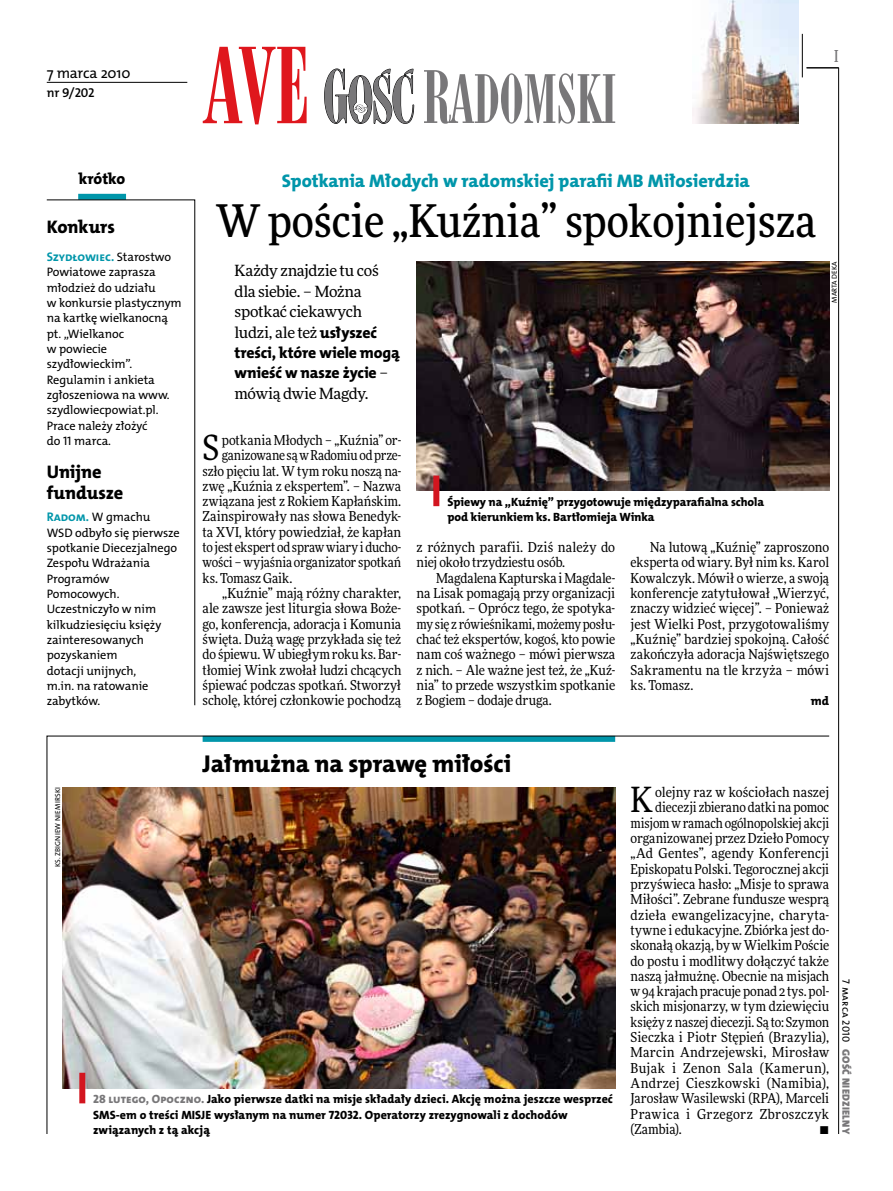
<style>
.page{position:relative;width:893px;height:1191px;background:#fff}
.page>*{position:absolute;margin:0;border:0;box-sizing:border-box;transform-origin:0 0}
.t1{font:500 45px "Freeday Narrow";color:#000}
.t2{font:34.8px "Freeday Narrow News";color:#000}
.t3{font:24.45px "The Mix HP8 Ex Bld";letter-spacing:-.005em;color:#000}
.t4{font:18.3px "The Mix HP8 Ex Bld";letter-spacing:-.005em;color:#0096aa}
.t5{font:18.3px/21.6px "The Mix HP8 Ex Bld";letter-spacing:-.005em;color:#000}
.t6{font:500 16.5px "Freeday Narrow";color:#787779;scale:.9 1}
.t7{font:15.75px/20.4px "The Mix HP8 Ex Bld";letter-spacing:-.01em;color:#000}
.t8{font:15.45px/20.4px "Freeday News";letter-spacing:-.015em;color:#000}
.t9{font:14.85px "The Mix HP5 Plain";letter-spacing:-.01em;color:#000}
.t10{font:13.65px/15.3px "Freeday Narrow News";color:#000;text-align:justify}
.t11{font:13.65px "Freeday Narrow News";letter-spacing:.025em;color:#000}
.t12{font:13.65px "Freeday Narrow News";letter-spacing:.02em;color:#000}
.t13{font:12.9px "The Mix HP6 Se Bld";color:#000}
.t14{font:12.6px "The Mix HP7 Bld";letter-spacing:-.005em;color:#0096aa}
.t15{font:12.3px/15.3px "The Mix HP5 Plain";letter-spacing:-.005em;color:#000}
.t16{font:12.3px "The Mix HP8 Ex Bld";color:#000}
.t17{font:12px/15.3px "The Mix HP8 Ex Bld";color:#000}
.t18{font:10.5px "The Mix HP9 Blk";letter-spacing:.025em;color:#787779}
.t19{font:10.5px "The Mix HP5 Plain";color:#000}
.t20{font:7.2px "The Mix HP5 Plain";letter-spacing:.015em;color:#000}
.s1{font-family:"The Mix HP5 Plain";font-size:12.3px;color:#000}
.s2{font-family:"The Mix HP7 Bld";font-size:12.6px;color:#0096aa}
.s3{font-family:"The Mix HP8 Ex Bld";font-size:15.75px}
.s4{font-family:"Freeday News";font-size:15.45px}
.s5{color:#787779}
</style>
<div class="page">
<hr style="left:838px;top:68px;width:1px;height:1066px;background:#000">
<hr style="left:802px;top:34px;width:1px;height:43px;background:#000">
<svg style="left:47px;top:735px;width:783px;height:399px"></svg>
<hr style="left:806px;top:68px;width:33px;height:1px;background:#000">
<img style="left:692px;top:0;width:106px;height:123px">
<svg style="left:324px;top:68px;width:90px;height:56px"></svg>
<svg style="left:424px;top:70px;width:191px;height:54px"></svg>
<svg style="left:203px;top:47px;width:104px;height:77px"></svg>
<hr style="left:47px;top:82px;width:140px;height:1px;background:#000">
<img style="left:62px;top:787px;width:553px;height:301px">
<div style="left:79px;top:1072px;width:6px;height:31px;background:#d3151f"></div>
<img style="left:416px;top:261px;width:413px;height:230px">
<div style="left:433px;top:475px;width:6px;height:31px;background:#d3151f"></div>
<div style="left:78px;top:194px;width:48px;height:6px;background:#0096aa"></div>
<svg style="left:46px;top:199px;width:149px;height:506px"></svg>
<p class="t9" style="left:47px;top:63px;width:85px">7 marca 2010</p>
<p class="t13" style="left:47px;top:85px;width:49px">nr 9/202</p>
<p class="t6" style="left:834px;top:46px;width:6px">I</p>
<p class="t7" style="left:79px;top:168px;width:48px">krótko</p>
<h3 class="t5" style="left:47px;top:216px;width:70px">Konkurs</h3>
<p class="t14" style="left:47px;top:249px;width:126px">Szydłowiec. <span class="s1">Starostwo</span></p>
<p class="t15" style="left:47px;top:265px;width:136px">Powiatowe zaprasza młodzież do udziału<br>w konkursie plastycznym na kartkę wielkanocną pt. „Wielkanoc<br>w powiecie szydłowieckim”.<br>Regulamin i ankieta zgłoszeniowa na www. szydlowiecpowiat.pl.<br>Prace należy złożyć<br>do 11 marca.</p>
<h3 class="t5" style="left:47px;top:461px;width:78px">Unijne fundusze</h3>
<p class="t15" style="left:47px;top:510px;width:135px"><span class="s2">Radom.</span> W gmachu<br>WS D odbyło się pierwsze spotkanie Diecezjalnego<br>Zespołu Wdrażania<br>Programów<br>Pomocowych.<br>Uczestniczyło w nim kilkudziesięciu księży zainteresowanych pozyskaniem<br>dotacji unijnych,<br>m.in. na ratowanie zabytków.</p>
<h3 class="t4" style="left:282px;top:169px;width:469px">Spotkania Młodych w radomskiej parafii MB Miłosierdzia</h3>
<h1 class="t1" style="left:216px;top:193px;width:602px">W poście „Kuźnia” spokojniejsza</h1>
<p class="t8" style="left:234px;top:260px;width:146px">Każdy znajdzie tu coś dla siebie. – Można spotkać ciekawych ludzi, ale też <span class="s3">usłyszeć</span></p>
<p class="t7" style="left:234px;top:342px;width:167px">treści, które wiele mogą wnieść w nasze życie <span class="s4">–</span></p>
<p class="t8" style="left:234px;top:383px;width:135px">mówią dwie Magdy.</p>
<p class="t20" style="left:830px;top:303px;width:43px;rotate:-90deg">Marta Deka</p>
<h2 class="t2" style="left:203px;top:426px;width:18px">S</h2>
<p class="t10" style="left:222px;top:432px;width:181px">potkania Młodych – „Kuźnia” or-</p>
<p class="t10" style="left:222px;top:447px;width:181px">ganizowane są w Radomiu od prze-</p>
<p class="t10" style="left:203px;top:463px;width:200px">szło pięciu lat. W tym roku noszą na-</p>
<p class="t10" style="left:203px;top:478px;width:200px">zwę „Kuźnia z ekspertem”. – Nazwa</p>
<p class="t10" style="left:203px;top:493px;width:200px">związana jest z Rokiem Kapłańskim.</p>
<p class="t10" style="left:203px;top:509px;width:200px">Zainspirowały nas słowa Benedyk-</p>
<p class="t10" style="left:203px;top:524px;width:200px">ta XVI, który powiedział, że kapłan</p>
<p class="t10" style="left:203px;top:539px;width:200px">to jest ekspert od spraw wiary i ducho-</p>
<p class="t10" style="left:203px;top:555px;width:200px">wości – wyjaśnia organizator spotkań</p>
<p class="t10" style="left:203px;top:570px;width:91px">ks. Tomasz Gaik.</p>
<p class="t10" style="left:222px;top:585px;width:181px">„Kuźnie” mają różny charakter,</p>
<p class="t10" style="left:203px;top:600px;width:200px">ale zawsze jest liturgia słowa Boże-</p>
<p class="t10" style="left:203px;top:616px;width:200px">go, konferencja, adoracja i Komunia</p>
<p class="t10" style="left:203px;top:631px;width:200px">święta. Dużą wagę przykłada się też</p>
<p class="t10" style="left:203px;top:646px;width:200px">do śpiewu. W ubiegłym roku ks. Bar-</p>
<p class="t10" style="left:203px;top:662px;width:200px">tłomiej Wink zwołał ludzi chcących</p>
<p class="t10" style="left:203px;top:677px;width:200px">śpiewać podczas spotkań. Stworzył</p>
<p class="t10" style="left:203px;top:692px;width:200px">scholę, której członkowie pochodzą</p>
<p class="t17" style="left:448px;top:494px;width:318px">Śpiewy na „Kuźnię” przygotowuje międzyparafialna schola pod kierunkiem ks. Bartłomieja Winka</p>
<p class="t10" style="left:417px;top:539px;width:200px">z różnych parafii. Dziś należy do niej około trzydziestu osób.</p>
<p class="t10" style="left:417px;top:570px;width:200px;text-indent:20px">Magdalena Kapturska i Magdale&shy;na Lisak pomagają przy organizacji spotkań. – Oprócz tego, że spotyka&shy;my się z rówieśnikami, możemy posłu&shy;chać też ekspertów, kogoś, kto powie nam coś ważnego – mówi pierwsza z nich. – Ale ważne jest też, że „Kuź&shy;nia” to przede wszystkim spotkanie z Bogiem – dodaje druga.</p>
<p class="t10" style="left:630px;top:539px;width:200px;text-indent:20px">Na lutową „Kuźnię” zaproszono eksperta od wiary. Był nim ks. Karol Kowalczyk. Mówił o wierze, a swoją konferencje zatytułował „Wierzyć, znaczy widzieć więcej”. – Ponieważ jest Wielki Post, przygotowaliśmy „Kuźnię” bardziej spokojną. Całość zakończyła adoracja Najświętszego Sakramentu na tle krzyża – mówi ks. Tomasz.</p>
<p class="t16" style="left:811px;top:693px;width:20px">md</p>
<h3 class="t3" style="left:203px;top:747px;width:310px">Jałmużna na sprawę miłości</h3>
<p class="t20" style="left:53px;top:867px;width:81px;rotate:-90deg">Ks. Zbigniew N iemirski</p>
<p class="t17" style="left:93px;top:1091px;width:521px"><span class="s5">28 lutego, Opoczno.</span> Jako pierwsze datki na misje składały dzieci. Akcję można jeszcze wesprzeć<br>SMS-em o treści MISJE wysłanym na numer 72032. Operatorzy zrezygnowali z dochodów związanych z tą akcją</p>
<h2 class="t2" style="left:630px;top:778px;width:24px">K</h2>
<p class="t10" style="left:655px;top:784px;width:176px">olejny raz w kościołach naszej</p>
<p class="t10" style="left:655px;top:799px;width:176px">diecezji zbierano datki na pomoc</p>
<p class="t10" style="left:630px;top:815px;width:200px">misjom w ramach ogólnopolskiej akcji</p>
<p class="t10" style="left:630px;top:830px;width:200px">organizowanej przez Dzieło Pomocy</p>
<p class="t10" style="left:630px;top:845px;width:200px">„Ad Gentes”, agendy Konferencji</p>
<p class="t10" style="left:630px;top:861px;width:200px">Episkopatu Polski. Tegorocznej akcji</p>
<p class="t10" style="left:630px;top:876px;width:200px">przyświeca hasło: „Misje to sprawa</p>
<p class="t10" style="left:630px;top:891px;width:200px">Miłości”. Zebrane fundusze wesprą</p>
<p class="t11" style="left:630px;top:906px;width:200px">dzieła ewangelizacyjne, charyta-</p>
<p class="t10" style="left:630px;top:922px;width:200px">tywne i edukacyjne. Zbiórka jest do-</p>
<p class="t10" style="left:630px;top:937px;width:200px">skonałą okazją, by w Wielkim Poście</p>
<p class="t10" style="left:630px;top:953px;width:200px">do postu i modlitwy dołączyć także</p>
<p class="t10" style="left:630px;top:968px;width:200px">naszą jałmużnę. Obecnie na misjach</p>
<p class="t10" style="left:630px;top:983px;width:200px">w 94 krajach pracuje ponad 2 tys. pol-</p>
<p class="t10" style="left:630px;top:998px;width:200px">skich misjonarzy, w tym dziewięciu</p>
<p class="t10" style="left:630px;top:1014px;width:200px">księży z naszej diecezji. Są to: Szymon</p>
<p class="t10" style="left:630px;top:1029px;width:200px">Sieczka i Piotr Stępień (Brazylia),</p>
<p class="t10" style="left:630px;top:1044px;width:200px">Marcin Andrzejewski, Mirosław</p>
<p class="t11" style="left:630px;top:1059px;width:200px">Bujak i Zenon Sala (Kamerun),</p>
<p class="t12" style="left:630px;top:1074px;width:200px">Andrzej Cieszkowski (Namibia),</p>
<p class="t10" style="left:630px;top:1090px;width:200px">Jarosław Wasilewski (RPA), Marceli</p>
<p class="t11" style="left:630px;top:1105px;width:200px">Prawica i Grzegorz Zbroszczyk</p>
<p class="t10" style="left:630px;top:1121px;width:53px">(Zambia).</p>
<p class="t10" style="left:819px;top:1121px;width:11px">•</p>
<p class="t19" style="left:853px;top:979px;width:64px;rotate:90deg">7 marca 2010</p>
<p class="t18" style="left:853px;top:1049px;width:86px;rotate:90deg">Gość Niedzielny</p>
</div>
